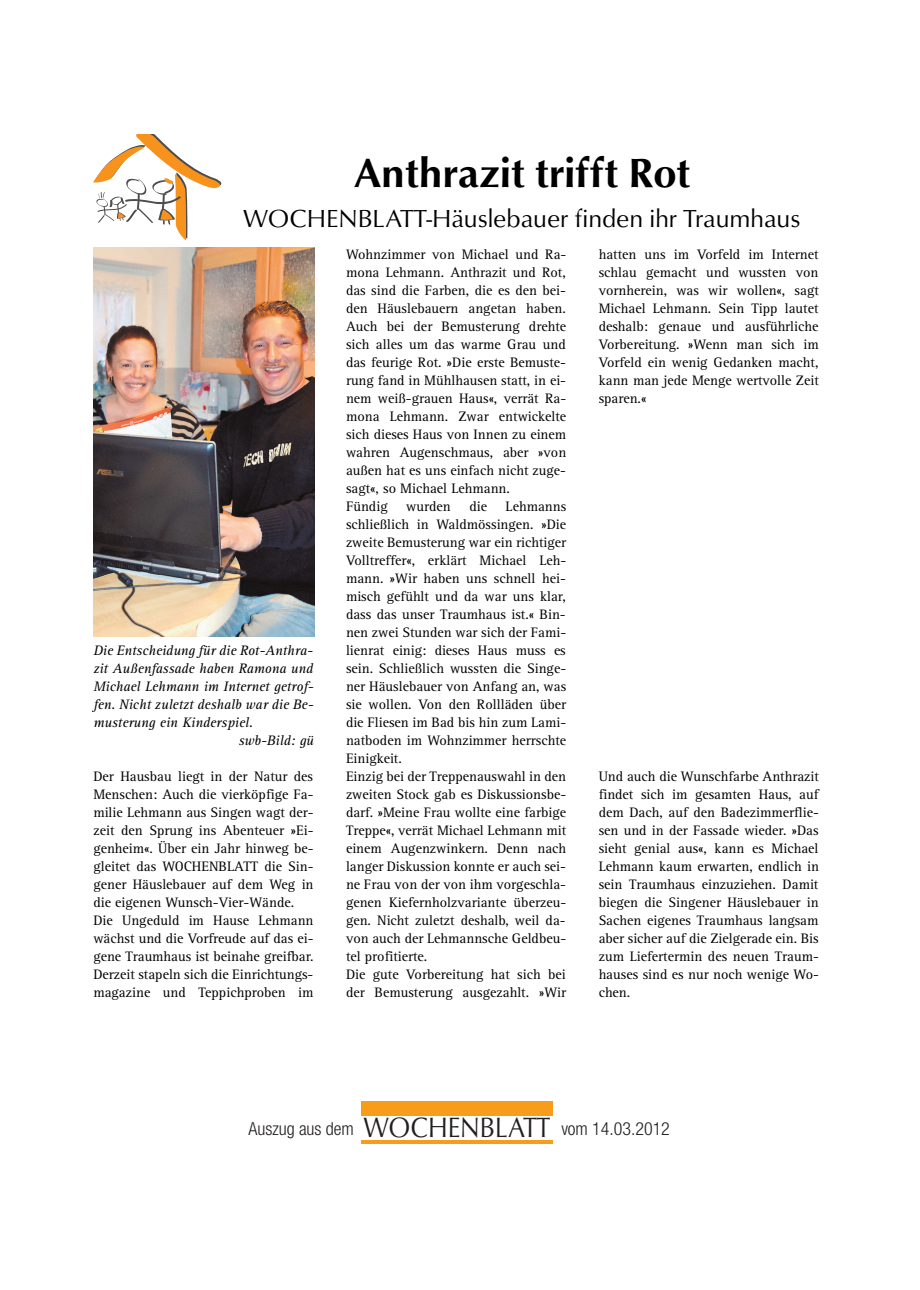
<style>
.page{position:relative;width:920px;height:1290px;background:#fff}
.page>*{position:absolute;margin:0;border:0;box-sizing:border-box;transform-origin:0 0}
.t1{font:42px "Optus T Medium+KDNQLH";color:#000}
.t2{font:25.5px "Optus T Regular+FEJDZK";color:#000}
.t3{font:300 condensed 18px "Helvetica Neue";color:#231f20}
.t4{font:14.25px/18px "Rotis Serif+FOZEPD";color:#000}
.t5{font:14.25px "Rotis Serif Italic+SCCFYK";color:#000}
.s1{font-family:"Optus T";font-weight:400;font-stretch:normal;font-size:28.8px}
</style>
<div class="page">
<div style="left:361px;top:1101px;width:192px;height:15px;background:#f89c1c"></div>
<hr style="left:361px;top:1140px;width:192px;height:4px;background:#f89c1c">
<img style="left:93px;top:247px;width:221px;height:390px">
<svg style="left:93px;top:134px;width:128px;height:106px"></svg>
<h1 class="t1" style="left:354px;top:148px;width:338px">Anthrazit trifft Rot</h1>
<h2 class="t2" style="left:243px;top:203px;width:559px">WOCHENBLATT-Häuslebauer finden ihr Traumhaus</h2>
<p class="t5" style="left:93px;top:645px;width:221px">Die Entscheidung für die Rot-Anthra-</p>
<p class="t5" style="left:93px;top:663px;width:221px">zit Außenfassade haben Ramona und</p>
<p class="t5" style="left:93px;top:681px;width:222px">Michael Lehmann im Internet getrof-</p>
<p class="t5" style="left:93px;top:699px;width:222px">fen. Nicht zuletzt deshalb war die Be-</p>
<p class="t5" style="left:93px;top:717px;width:161px">musterung ein Kinderspiel.</p>
<p class="t5" style="left:239px;top:735px;width:77px">swb-Bild: gü</p>
<p class="t4" style="left:93px;top:769px;width:222px">Der Hausbau liegt in der Natur des Menschen: Auch die vierköpfige Fa&shy;milie Lehmann aus Singen wagt der&shy;zeit den Sprung ins Abenteuer »Ei&shy;genheim«. Über ein Jahr hinweg be&shy;gleitet das WOCHENBLATT die Sin&shy;gener Häuslebauer auf dem Weg in die eigenen Wunsch-Vier-Wände.<br>Die Ungeduld im Hause Lehmann wächst und die Vorfreude auf das ei&shy;gene Traumhaus ist beinahe greifbar.<br>Derzeit stapeln sich die Einrichtungs&shy;magazine und Teppichproben im</p>
<p class="t4" style="left:346px;top:247px;width:222px">Wohnzimmer von Michael und Ra&shy;mona Lehmann. Anthrazit und Rot, das sind die Farben, die es den bei&shy;den Häuslebauern angetan haben.<br>Auch bei der Bemusterung drehte sich alles um das warme Grau und das feurige Rot. »Die erste Bemuste&shy;rung fand in Mühlhausen statt, in ei&shy;nem weiß-grauen Haus«, verrät Ra&shy;mona Lehmann. Zwar entwickelte sich dieses Haus von Innen zu einem wahren Augenschmaus, aber »von außen hat es uns einfach nicht zuge&shy;sagt«, so Michael Lehmann.<br>Fündig</p>
<p class="t4" style="left:346px;top:499px;width:222px;text-indent:160px">Lehmanns schließlich in Waldmössingen. »Die zweite Bemusterung war ein richtiger<br>Volltreffer«, erklärt Michael Leh&shy;mann. »Wir haben uns schnell hei&shy;misch gefühlt und da war uns klar, dass das unser Traumhaus ist.« Bin&shy;nen zwei Stunden war sich der Fami&shy;lienrat einig: dieses Haus muss es sein. Schließlich wussten die Singe&shy;ner Häuslebauer von Anfang an, was sie wollen. Von den Rollläden über die Fliesen im Bad bis hin zum Lami&shy;natboden im Wohnzimmer herrschte<br>Einigkeit.<br>Einzig bei der Treppenauswahl in den zweiten Stock gab es Diskussionsbe&shy;darf. »Meine Frau wollte eine farbige<br>Treppe«, verrät Michael Lehmann mit einem Augenzwinkern. Denn nach langer Diskussion konnte er auch sei&shy;ne Frau von der von ihm vorgeschla&shy;genen Kiefernholzvariante überzeu&shy;gen. Nicht zuletzt deshalb, weil da&shy;von auch der Lehmannsche Geldbeu&shy;tel profitierte.<br>Die gute Vorbereitung hat sich bei der Bemusterung ausgezahlt. »Wir</p>
<p class="t4" style="left:406px;top:499px;width:46px">wurden</p>
<p class="t4" style="left:469px;top:499px;width:19px">die</p>
<p class="t4" style="left:599px;top:247px;width:222px;text-align:justify">hatten uns im Vorfeld im Internet schlau gemacht und wussten von vornherein, was wir wollen«, sagt Michael Lehmann. Sein Tipp lautet deshalb: genaue und ausführliche Vorbereitung. »Wenn man sich im Vorfeld ein wenig Gedanken macht, kann man jede Menge wertvolle Zeit sparen.«</p>
<p class="t4" style="left:599px;top:769px;width:222px;text-align:justify">Und auch die Wunschfarbe Anthrazit findet sich im gesamten Haus, auf dem Dach, auf den Badezimmerflie&shy;sen und in der Fassade wieder. »Das sieht genial aus«, kann es Michael Lehmann kaum erwarten, endlich in sein Traumhaus einzuziehen. Damit biegen die Singener Häuslebauer in Sachen eigenes Traumhaus langsam aber sicher auf die Zielgerade ein. Bis zum Liefertermin des neuen Traum&shy;hauses sind es nur noch wenige Wo&shy;chen.</p>
<p class="t3" style="left:248px;top:1122px;width:423px">Auszug aus dem <span class="s1">WOCHENBLATT</span> vom 14.03.2012</p>
</div>
